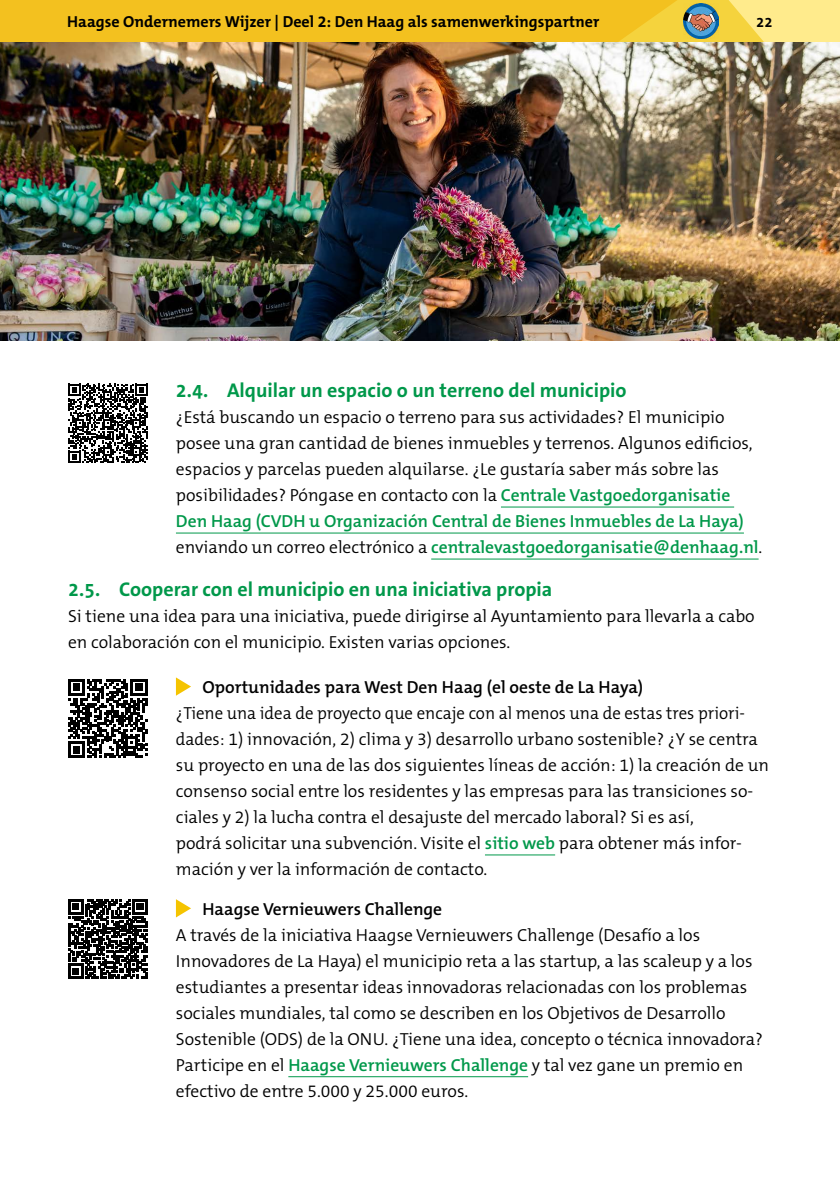
<style>
.page{position:relative;width:840px;height:1191px;background:#fff}
.page>*{position:absolute;margin:0;border:0;box-sizing:border-box;transform-origin:0 0}
.t1{font:700 20px "The Sans B W7";color:#00984a}
.t2{font:300 17.6px/26px "The Mix B W4";color:#000}
.t3{font:300 17.6px/26px "The Mix B W4";color:#000;scale:.96 1}
.t4{font:600 17.6px/26px "The Mix B W6";color:#00984a}
.t5{font:600 17.6px "The Mix B W6";color:#000}
.t6{font:700 16px "The Mix B W7";color:#000}
.t7{font:700 15px "The Sans B W7";color:#000}
.s1{font-family:"The Mix B W6";font-weight:600;color:#00984a}
.s2{font-family:"The Mix B W4";font-weight:300;color:#000}
</style>
<div class="page">
<svg style="left:714px;top:0;width:125px;height:43px;background:#f9e279"></svg>
<svg style="left:0;top:0;width:701px;height:43px;background:#f1c022"></svg>
<img style="left:683px;top:4px;width:34px;height:34px">
<hr style="left:500px;top:507px;width:233px;height:1px;background:#00984a">
<hr style="left:176px;top:533px;width:567px;height:1px;background:#00984a">
<hr style="left:431px;top:559px;width:327px;height:1px;background:#00984a">
<hr style="left:484px;top:854px;width:71px;height:1px;background:#00984a">
<hr style="left:288px;top:1076px;width:240px;height:1px;background:#00984a">
<svg style="left:176px;top:677px;width:15px;height:18px"></svg>
<svg style="left:176px;top:899px;width:15px;height:18px"></svg>
<svg style="left:68px;top:384px;width:79px;height:79px"></svg>
<svg style="left:68px;top:679px;width:79px;height:79px"></svg>
<svg style="left:68px;top:899px;width:79px;height:79px"></svg>
<img style="left:0;top:43px;width:839px;height:297px">
<p class="t6" style="left:67px;top:12px;width:533px">Haagse Ondernemers Wijzer | Deel 2: Den Haag als samenwerkingspartner</p>
<p class="t7" style="left:755px;top:12px;width:18px">22</p>
<p class="t1" style="left:176px;top:377px;width:452px">2.4. Alquilar un espacio o un terreno del municipio</p>
<p class="t2" style="left:176px;top:404px;width:578px">¿Está buscando un espacio o terreno para sus actividades? El municipio posee una gran cantidad de bienes inmuebles y terrenos. Algunos edificios, espacios y parcelas pueden alquilarse. ¿Le gustaría saber más sobre las posibilidades? Póngase en contacto con la <span class="s1">Centrale Vastgoedorganisatie</span></p>
<p class="t4" style="left:176px;top:508px;width:587px">Den Haag (CVDH u Organización Central de Bienes Inmuebles de La Haya) <span class="s2">enviando un correo electrónico a</span> centralevastgoedorganisatie@denhaag.nl<span class="s2">.</span></p>
<p class="t1" style="left:68px;top:576px;width:485px">2.5. Cooperar con el municipio en una iniciativa propia</p>
<p class="t2" style="left:68px;top:602px;width:687px">Si tiene una idea para una iniciativa, puede dirigirse al Ayuntamiento para llevarla a cabo en colaboración con el municipio. Existen varias opciones.</p>
<p class="t5" style="left:202px;top:675px;width:442px">Oportunidades para West Den Haag (el oeste de La Haya)</p>
<p class="t3" style="left:176px;top:700px;width:619px">¿Tiene una idea de proyecto que encaje con al menos una de estas tres priori&shy;dades: 1) innovación, 2) clima y 3) desarrollo urbano sostenible? ¿Y se centra su proyecto en una de las dos siguientes líneas de acción: 1) la creación de un consenso social entre los residentes y las empresas para las transiciones so&shy;ciales y 2) la lucha contra el desajuste del mercado laboral? Si es así,<br>podrá solicitar una subvención. Visite el <span class="s1">sitio web</span> para obtener más infor&shy;mación y ver la información de contacto.</p>
<p class="t5" style="left:202px;top:897px;width:241px">Haagse Vernieuwers Challenge</p>
<p class="t2" style="left:176px;top:921px;width:588px">A través de la iniciativa Haagse Vernieuwers Challenge (Desafío a los Innovadores de La Haya) el municipio reta a las startup, a las scaleup y a los estudiantes a presentar ideas innovadoras relacionadas con los problemas sociales mundiales, tal como se describen en los Objetivos de Desarrollo Sostenible (ODS) de la ONU. ¿Tiene una idea, concepto o técnica innovadora?<br>Participe en el <span class="s1">Haagse Vernieuwers Challenge</span> y tal vez gane un premio en efectivo de entre 5.000 y 25.000 euros.</p>
</div>
